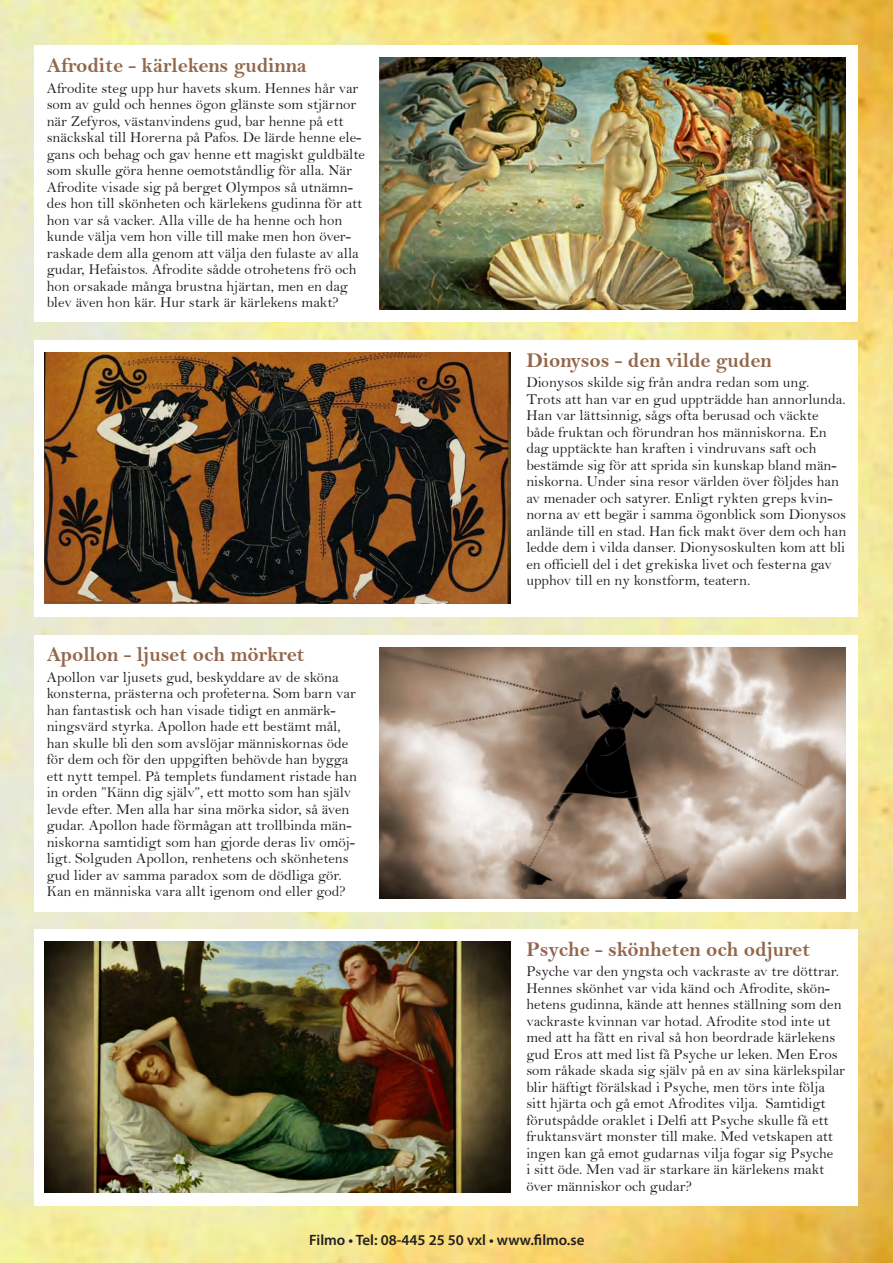
<style>
.page{position:relative;width:893px;height:1263px;background:#fff}
.page>*{position:absolute;margin:0;border:0;box-sizing:border-box;transform-origin:0 0}
.t1{font:21.15px "Bell MT Bold";letter-spacing:-.005em;color:#93674c}
.t2{font:15.15px/16.5px "Bell";color:#231f20}
.t3{font:600 15px "Myriad Pro";color:#231f20}
</style>
<div class="page">
<img style="left:0;top:0;width:893px;height:1263px">
<div style="left:34px;top:46px;width:824px;height:276px;background:#fff"></div>
<img style="left:379px;top:58px;width:466px;height:251px">
<div style="left:34px;top:635px;width:824px;height:276px;background:#fff"></div>
<img style="left:379px;top:647px;width:466px;height:251px">
<div style="left:34px;top:340px;width:824px;height:277px;background:#fff"></div>
<img style="left:45px;top:352px;width:465px;height:252px">
<div style="left:34px;top:929px;width:824px;height:277px;background:#fff"></div>
<img style="left:45px;top:941px;width:465px;height:252px">
<h1 class="t1" style="left:47px;top:53px;width:262px">Afrodite - kärlekens gudinna</h1>
<p class="t2" style="left:47px;top:80px;width:320px">Afrodite steg upp hur havets skum. Hennes hår var som av guld och hennes ögon glänste som stjärnor när Zefyros, västanvindens gud, bar henne på ett snäckskal till Horerna på Pafos. De lärde henne ele&shy;gans och behag och gav henne ett magiskt guldbälte som skulle göra henne oemotståndlig för alla. När Afrodite visade sig på berget Olympos så utnämn&shy;des hon till skönheten och kärlekens gudinna för att hon var så vacker. Alla ville de ha henne och hon kunde välja vem hon ville till make men hon över&shy;raskade dem alla genom att välja den fulaste av alla gudar, Hefaistos. Afrodite sådde otrohetens frö och hon orsakade många brustna hjärtan, men en dag blev även hon kär. Hur stark är kärlekens makt?</p>
<h1 class="t1" style="left:47px;top:642px;width:260px">Apollon - ljuset och mörkret</h1>
<p class="t2" style="left:47px;top:669px;width:312px">Apollon var ljusets gud, beskyddare av de sköna konsterna, prästerna och profeterna. Som barn var han fantastisk och han visade tidigt en anmärk&shy;ningsvärd styrka. Apollon hade ett bestämt mål, han skulle bli den som avslöjar människornas öde för dem och för den uppgiften behövde han bygga ett nytt tempel. På templets fundament ristade han in orden ”Känn dig själv”, ett motto som han själv levde efter. Men alla har sina mörka sidor, så även gudar. Apollon hade förmågan att trollbinda män&shy;niskorna samtidigt som han gjorde deras liv omöj&shy;ligt. Solguden Apollon, renhetens och skönhetens gud lider av samma paradox som de dödliga gör.<br>Kan en människa vara allt igenom ond eller god?</p>
<h1 class="t1" style="left:526px;top:347px;width:247px">Dionysos - den vilde guden</h1>
<p class="t2" style="left:526px;top:374px;width:321px">Dionysos skilde sig från andra redan som ung.<br>Trots att han var en gud uppträdde han annorlunda.<br>Han var lättsinnig, sågs ofta berusad och väckte både fruktan och förundran hos människorna. En dag upptäckte han kraften i vindruvans saft och bestämde sig för att sprida sin kunskap bland män&shy;niskorna. Under sina resor världen över följdes han av menader och satyrer. Enligt rykten greps kvin&shy;norna av ett begär i samma ögonblick som Dionysos anlände till en stad. Han fick makt över dem och han ledde dem i vilda danser. Dionysoskulten kom att bli en officiell del i det grekiska livet och festerna gav upphov till en ny konstform, teatern.</p>
<h1 class="t1" style="left:526px;top:936px;width:285px">Psyche - skönheten och odjuret</h1>
<p class="t2" style="left:526px;top:963px;width:320px">Psyche var den yngsta och vackraste av tre döttrar.<br>Hennes skönhet var vida känd och Afrodite, skön&shy;hetens gudinna, kände att hennes ställning som den vackraste kvinnan var hotad. Afrodite stod inte ut med att ha fått en rival så hon beordrade kärlekens gud Eros att med list få Psyche ur leken. Men Eros som råkade skada sig själv på en av sina kärlekspilar blir häftigt förälskad i Psyche, men törs inte följa sitt hjärta och gå emot Afrodites vilja. Samtidigt förutspådde oraklet i Delfi att Psyche skulle få ett fruktansvärt monster till make. Med vetskapen att ingen kan gå emot gudarnas vilja fogar sig Psyche<br>i sitt öde. Men vad är starkare än kärlekens makt över människor och gudar?</p>
<p class="t3" style="left:309px;top:1230px;width:277px">Filmo • Tel: 08-445 25 50 vxl • www.filmo.se</p>
</div>
